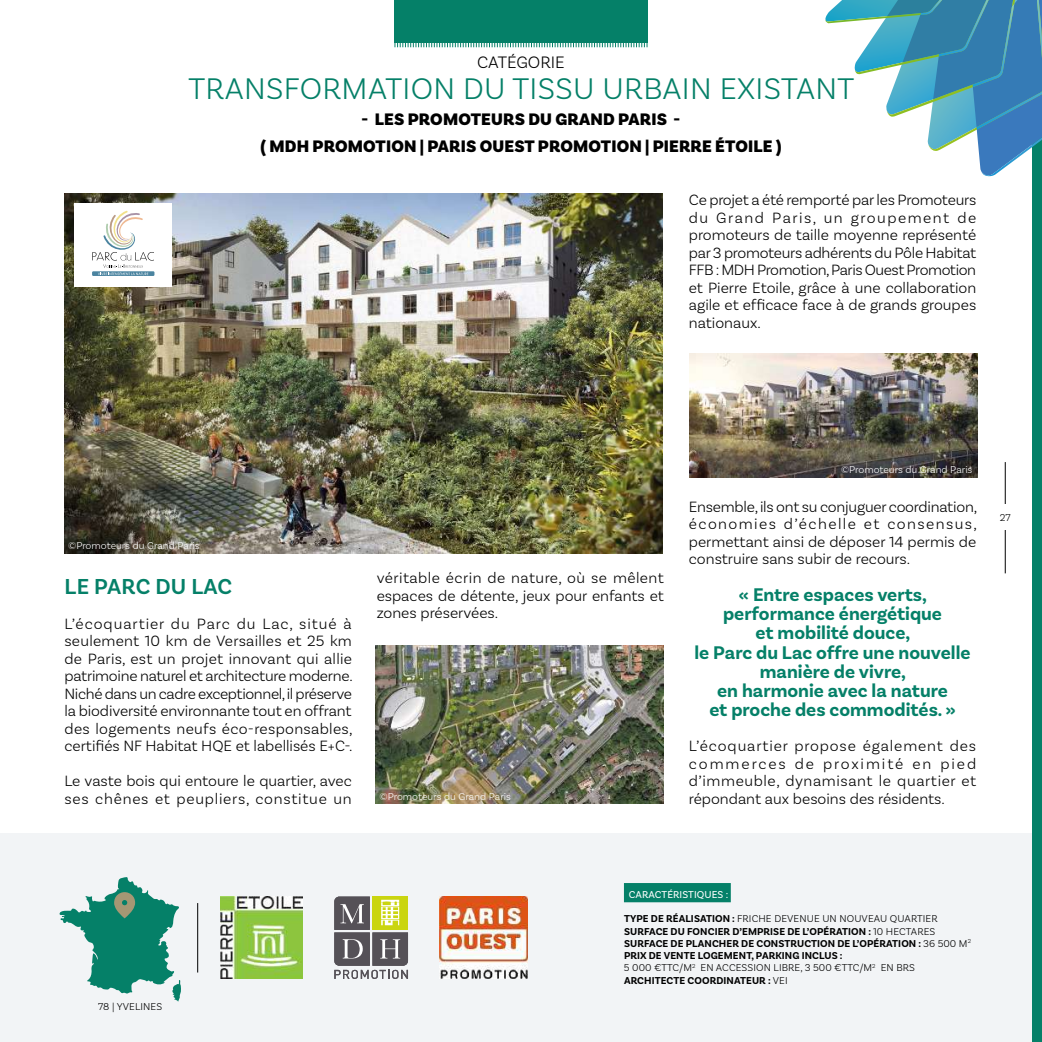
<style>
.page{position:relative;width:1042px;height:1042px;background:#fff}
.page>*{position:absolute;margin:0;border:0;box-sizing:border-box;transform-origin:0 0}
.t1{font:300 31.5px "Basic Sans Alt";letter-spacing:.01em;color:#058068}
.t2{font:600 22.75px "Basic Sans";letter-spacing:.01em;color:#058068}
.t3{font:700 19.25px/19.2px "Basic Sans";color:#058068;text-align:center}
.t4{font:900 17.5px/26.2px "Basic Sans Alt";letter-spacing:.01em;color:#000;text-align:center}
.t5{font:300 17.5px "Basic Sans Alt";color:#000}
.t6{font:300 15.75px/17.5px "Basic Sans";color:#000;text-align:justify}
.t7{font:700 10.5px/12.2px "Basic Sans";letter-spacing:.01em;color:#000}
.t8{font:300 10.5px "Basic Sans";color:#fff}
.t9{font:10.5px "Basic Sans";letter-spacing:.01em;color:#fff}
.t10{font:300 10.5px "Basic Sans";letter-spacing:.01em;color:#000}
.s1{font-weight:300}
</style>
<div class="page">
<img style="left:64px;top:193px;width:599px;height:360px">
<div style="left:0;top:833px;width:1042px;height:209px;background:#f2f4f6"></div>
<div style="left:1032px;top:0;width:10px;height:1042px;background:#058068"></div>
<hr style="left:1005px;top:462px;width:1px;height:111px;background:#000">
<div style="left:990px;top:504px;width:29px;height:25px;background:#fff"></div>
<img style="left:376px;top:646px;width:287px;height:158px">
<svg style="left:59px;top:877px;width:122px;height:124px"></svg>
<hr style="left:197px;top:903px;width:1px;height:69px;background:#000">
<svg style="left:334px;top:896px;width:74px;height:83px"></svg>
<img style="left:220px;top:897px;width:83px;height:82px">
<img style="left:440px;top:897px;width:87px;height:81px">
<div style="left:624px;top:883px;width:107px;height:19px;background:#058068"></div>
<img style="left:690px;top:353px;width:287px;height:124px">
<div style="left:74px;top:203px;width:98px;height:84px;background:#fff"></div>
<div style="left:92px;top:271px;width:62px;height:5px;background:#538aa4"></div>
<svg style="left:92px;top:210px;width:62px;height:65px"></svg>
<svg style="left:825px;top:0;width:217px;height:177px"></svg>
<div style="left:394px;top:0;width:253px;height:42px;background:#058068"></div>
<svg style="left:394px;top:42px;width:253px;height:5px"></svg>
<p class="t5" style="left:477px;top:51px;width:89px">CATÉGORIE</p>
<h1 class="t1" style="left:189px;top:70px;width:667px">TRANSFORMATION DU TISSU URBAIN EXISTANT</h1>
<p class="t4" style="left:260px;top:107px;width:522px">- LES PROMOTEURS DU GRAND PARIS -<br>( MDH PROMOTION | PARIS OUEST PROMOTION | PIERRE ÉTOILE )</p>
<p class="t6" style="left:689px;top:191px;width:289px">Ce projet a été remporté par les Promoteurs du Grand Paris, un groupement de promoteurs de taille moyenne représenté par 3 promoteurs adhérents du Pôle Habitat FFB : MDH Promotion, Paris Ouest Promotion et Pierre Etoile, grâce à une collaboration agile et efficace face à de grands groupes nationaux.</p>
<p class="t8" style="left:68px;top:539px;width:133px">©Promoteurs du Grand Paris</p>
<h2 class="t2" style="left:65px;top:572px;width:169px">LE PARC DU LAC</h2>
<p class="t6" style="left:64px;top:615px;width:290px">L’écoquartier du Parc du Lac, situé à seulement 10 km de Versailles et 25 km de Paris, est un projet innovant qui allie patrimoine naturel et architecture moderne.<br>Niché dans un cadre exceptionnel, il préserve la biodiversité environnante tout en offrant des logements neufs éco-responsables, certifiés NF Habitat HQE et labellisés E+C-.</p>
<p class="t6" style="left:64px;top:772px;width:289px">Le vaste bois qui entoure le quartier, avec ses chênes et peupliers, constitue un</p>
<p class="t6" style="left:377px;top:569px;width:289px">véritable écrin de nature, où se mêlent espaces de détente, jeux pour enfants et zones préservées.</p>
<p class="t8" style="left:379px;top:790px;width:133px">©Promoteurs du Grand Paris</p>
<p class="t8" style="left:841px;top:463px;width:133px">©Promoteurs du Grand Paris</p>
<p class="t6" style="left:689px;top:497px;width:290px">Ensemble, ils ont su conjuguer coordination, économies d’échelle et consensus, permettant ainsi de déposer 14 permis de construire sans subir de recours.</p>
<p class="t3" style="left:694px;top:585px;width:278px">« Entre espaces verts, performance énergétique<br>et mobilité douce,<br>le Parc du Lac offre une nouvelle manière de vivre,<br>en harmonie avec la nature<br>et proche des commodités. »</p>
<p class="t6" style="left:689px;top:737px;width:289px">L’écoquartier propose également des commerces de proximité en pied d’immeuble, dynamisant le quartier et répondant aux besoins des résidents.</p>
<p class="t10" style="left:1000px;top:511px;width:12px">27</p>
<p class="t10" style="left:98px;top:1000px;width:66px">78 | YVELINES</p>
<p class="t9" style="left:629px;top:888px;width:101px">CARACTÉRISTIQUES :</p>
<p class="t7" style="left:624px;top:913px;width:348px">TYPE DE RÉALISATION : <span class="s1">FRICHE DEVENUE UN NOUVEAU QUARTIER </span>SURFACE DU FONCIER D’EMPRISE DE L’OPÉRATION : <span class="s1">10 HECTARES </span>SURFACE DE PLANCHER DE CONSTRUCTION DE L’OPÉRATION : <span class="s1">36 500 M</span><sup>2<br></sup>PRIX DE VENTE LOGEMENT, PARKING INCLUS :<br><span class="s1">5 000 €TTC/M</span><sup>2</sup> <span class="s1">EN ACCESSION LIBRE, 3 500 €TTC/M</span><sup>2</sup> <span class="s1">EN BRS </span>ARCHITECTE COORDINATEUR : <span class="s1">VEI</span></p>
</div>
